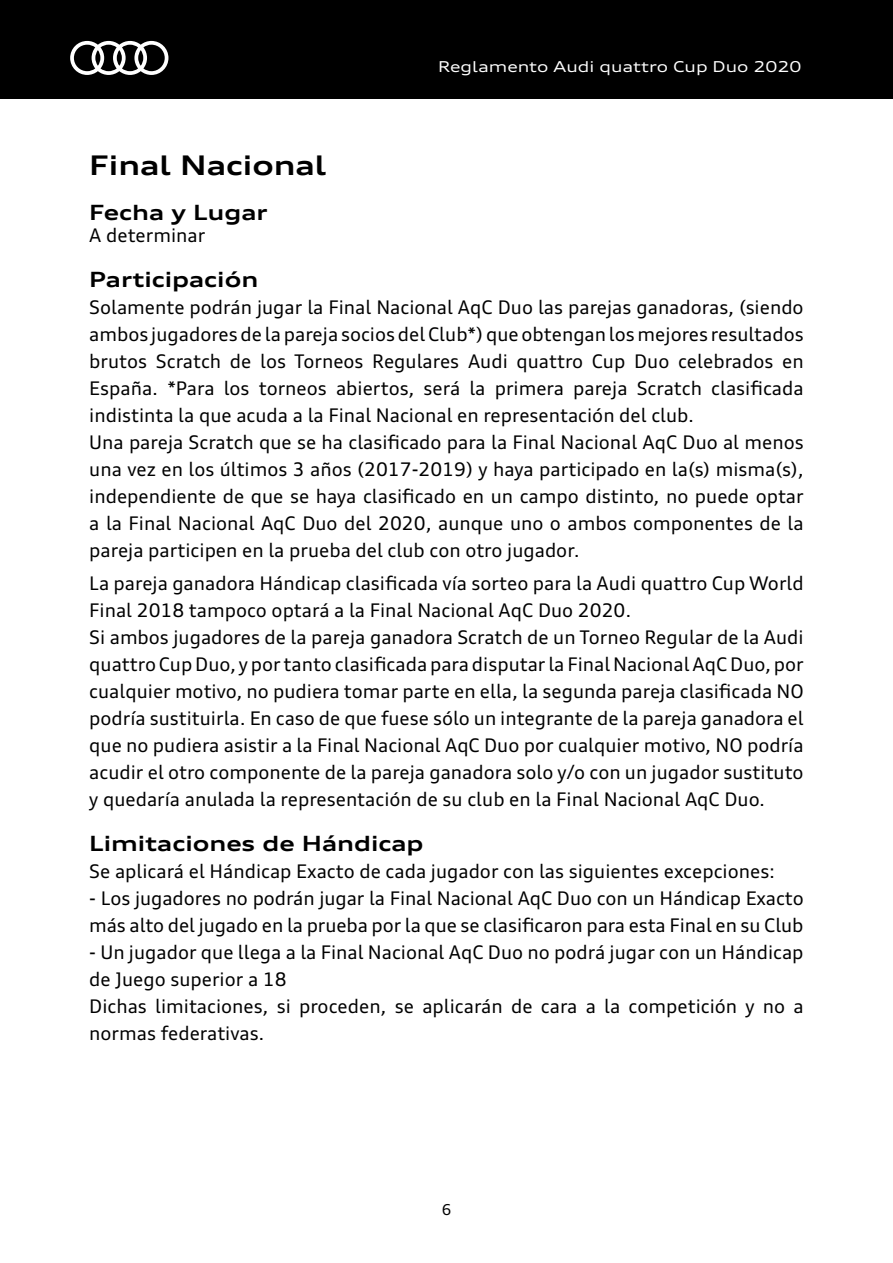
<style>
.page{position:relative;width:893px;height:1263px;background:#fff}
.page>*{position:absolute;margin:0;border:0;box-sizing:border-box;transform-origin:0 0}
.t1{font:700 expanded 27px "Audi Type";color:#000}
.t2{font:700 expanded 21px "Audi Type";color:#000}
.t3{font:18.75px/27px "Audi Type";color:#000}
.t4{font:expanded 15px "Audi Type";color:#fff}
.t5{font:15px "Audi Type";color:#000}
</style>
<div class="page">
<div style="left:0;top:0;width:893px;height:99px;background:#000"></div>
<svg style="left:70px;top:41px;width:98px;height:34px"></svg>
<p class="t4" style="left:438px;top:57px;width:365px">Reglamento Audi quattro Cup Duo 2020</p>
<h1 class="t1" style="left:89px;top:146px;width:238px">Final Nacional</h1>
<p class="t2" style="left:89px;top:198px;width:180px">Fecha y Lugar</p>
<p class="t3" style="left:89px;top:222px;width:117px">A determinar</p>
<p class="t2" style="left:89px;top:265px;width:170px">Participación</p>
<p class="t3" style="left:89px;top:294px;width:716px">Solamente podrán jugar la Final Nacional AqC Duo las parejas ganadoras, (siendo ambos jugadores de la pareja socios del Club*) que obtengan los mejores resultados brutos Scratch de los Torneos Regulares Audi quattro Cup Duo celebrados en España. *Para los torneos abiertos, será la primera pareja Scratch clasificada indistinta la que acuda a la Final Nacional en representación del club.<br>Una pareja Scratch que se ha clasificado para la Final Nacional AqC Duo al menos una vez en los últimos 3 años (2017-2019) y haya participado en la(s) misma(s), independiente de que se haya clasificado en un campo distinto, no puede optar a la Final Nacional AqC Duo del 2020, aunque uno o ambos componentes de la pareja participen en la prueba del club con otro jugador.</p>
<p class="t3" style="left:89px;top:570px;width:716px">La pareja ganadora Hándicap clasificada vía sorteo para la Audi quattro Cup World Final 2018 tampoco optará a la Final Nacional AqC Duo 2020.<br>Si ambos jugadores de la pareja ganadora Scratch de un Torneo Regular de la Audi quattro Cup Duo, y por tanto clasificada para disputar la Final Nacional AqC Duo, por cualquier motivo, no pudiera tomar parte en ella, la segunda pareja clasificada NO podría sustituirla. En caso de que fuese sólo un integrante de la pareja ganadora el que no pudiera asistir a la Final Nacional AqC Duo por cualquier motivo, NO podría acudir el otro componente de la pareja ganadora solo y/o con un jugador sustituto y quedaría anulada la representación de su club en la Final Nacional AqC Duo.</p>
<p class="t2" style="left:89px;top:829px;width:336px">Limitaciones de Hándicap</p>
<p class="t3" style="left:89px;top:858px;width:687px">Se aplicará el Hándicap Exacto de cada jugador con las siguientes excepciones:</p>
<p class="t3" style="left:89px;top:885px;width:716px">- Los jugadores no podrán jugar la Final Nacional AqC Duo con un Hándicap Exacto más alto del jugado en la prueba por la que se clasificaron para esta Final en su Club</p>
<p class="t3" style="left:89px;top:939px;width:716px">- Un jugador que llega a la Final Nacional AqC Duo no podrá jugar con un Hándicap de Juego superior a 18<br>Dichas limitaciones, si proceden, se aplicarán de cara a la competición y no a normas federativas.</p>
<p class="t5" style="left:442px;top:1200px;width:11px">6</p>
</div>
